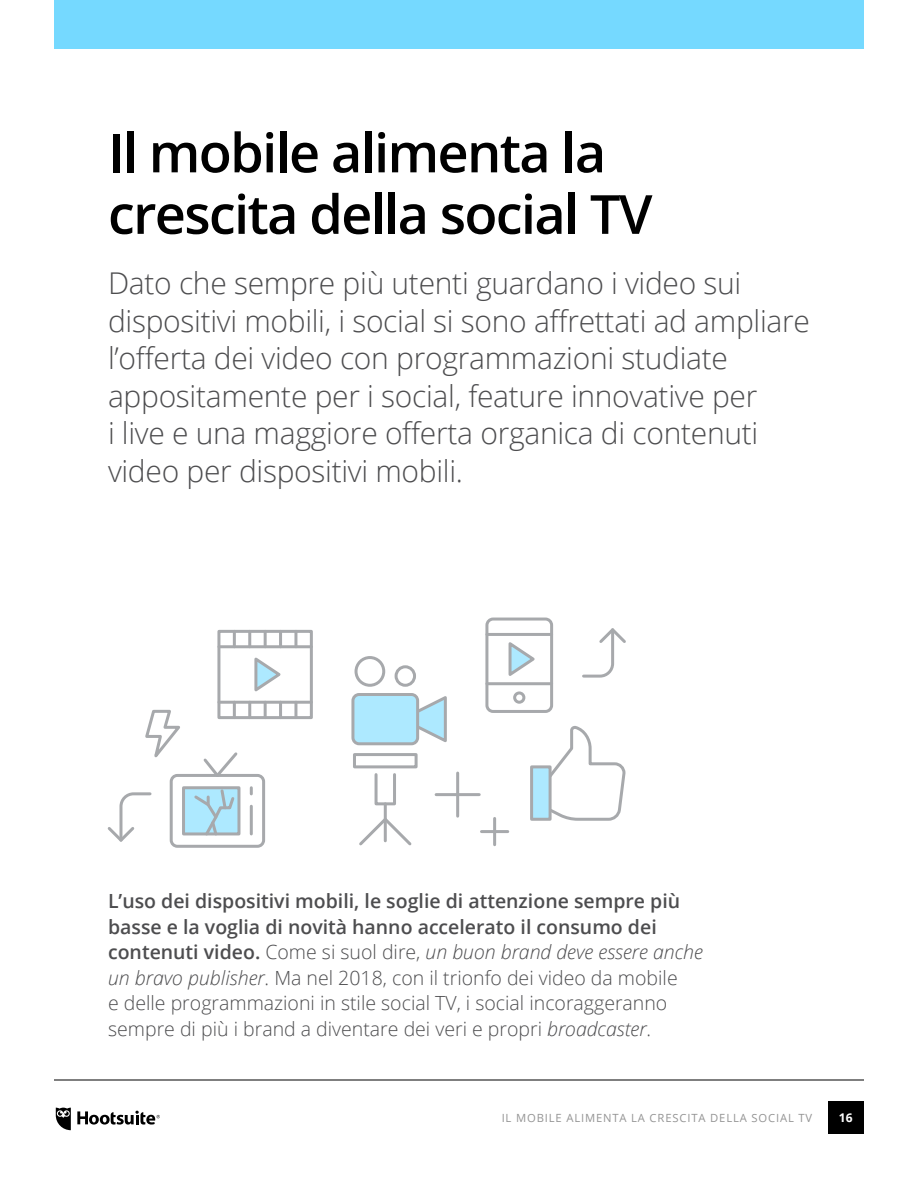
<style>
.page{position:relative;width:918px;height:1188px;background:#fff}
.page>*{position:absolute;margin:0;border:0;box-sizing:border-box;transform-origin:0 0}
.t1{font:600 54px/61.5px "Open Sans";letter-spacing:-.03em;color:#000}
.t2{font:300 30px/37.5px "Open Sans";letter-spacing:-.01em;color:#4d4d4f}
.t3{font:300 19.5px/25.5px "Open Sans";color:#4d4d4f}
.t4{font:700 12px "Open Sans";color:#fff}
.t5{font:11.25px "Open Sans";letter-spacing:.075em;color:#949494}
.s1{font-weight:600}
.s2{font-style:italic}
</style>
<div class="page">
<svg style="left:552px;top:726px;width:74px;height:95px"></svg>
<div style="left:530px;top:765px;width:22px;height:56px;background:#ade9ff;border:3px solid #a7a9ac"></div>
<svg style="left:415px;top:696px;width:32px;height:49px"></svg>
<div style="left:353px;top:695px;width:65px;height:49px;background:#ade9ff;border-radius:6px"></div>
<div style="left:351px;top:693px;width:68px;height:52px;border:3px solid #a7a9ac;border-radius:6px"></div>
<div style="left:355px;top:656px;width:30px;height:31px;border:3px solid #a7a9ac;border-radius:50%"></div>
<div style="left:395px;top:665px;width:21px;height:22px;border:3px solid #a7a9ac;border-radius:50%"></div>
<hr style="left:384px;top:804px;width:3px;height:37px;background:#a7a9ac">
<svg style="left:359px;top:815px;width:53px;height:31px"></svg>
<div style="left:353px;top:753px;width:65px;height:15px;border:3px solid #a7a9ac"></div>
<div style="left:375px;top:773px;width:21px;height:32px;border:3px solid #a7a9ac"></div>
<svg style="left:203px;top:752px;width:35px;height:22px"></svg>
<div style="left:170px;top:774px;width:95px;height:74px;border:3px solid #a7a9ac;border-radius:6px"></div>
<div style="left:182px;top:786px;width:58px;height:49px;background:#ade9ff;border:3px solid #a7a9ac"></div>
<svg style="left:250px;top:788px;width:3px;height:6px"></svg>
<hr style="left:250px;top:806px;width:3px;height:28px;background:#a7a9ac">
<svg style="left:192px;top:787px;width:45px;height:49px"></svg>
<div style="left:217px;top:630px;width:96px;height:89px;border:3px solid #a7a9ac"></div>
<hr style="left:219px;top:645px;width:92px;height:3px;background:#a7a9ac">
<hr style="left:219px;top:701px;width:92px;height:3px;background:#a7a9ac">
<hr style="left:264px;top:631px;width:3px;height:16px;background:#a7a9ac">
<hr style="left:264px;top:702px;width:3px;height:16px;background:#a7a9ac">
<hr style="left:294px;top:631px;width:3px;height:16px;background:#a7a9ac">
<hr style="left:279px;top:631px;width:3px;height:16px;background:#a7a9ac">
<hr style="left:248px;top:631px;width:3px;height:16px;background:#a7a9ac">
<hr style="left:233px;top:631px;width:3px;height:16px;background:#a7a9ac">
<hr style="left:294px;top:702px;width:3px;height:16px;background:#a7a9ac">
<hr style="left:279px;top:702px;width:3px;height:16px;background:#a7a9ac">
<hr style="left:248px;top:702px;width:3px;height:16px;background:#a7a9ac">
<hr style="left:233px;top:702px;width:3px;height:16px;background:#a7a9ac">
<svg style="left:254px;top:657px;width:27px;height:35px"></svg>
<hr style="left:456px;top:773px;width:3px;height:43px;background:#a7a9ac">
<hr style="left:436px;top:793px;width:43px;height:3px;background:#a7a9ac">
<hr style="left:493px;top:818px;width:3px;height:27px;background:#a7a9ac">
<hr style="left:481px;top:830px;width:27px;height:3px;background:#a7a9ac">
<div style="left:513px;top:691px;width:12px;height:13px;border:3px solid #a7a9ac;border-radius:50%"></div>
<hr style="left:487px;top:633px;width:65px;height:3px;background:#a7a9ac">
<hr style="left:487px;top:682px;width:65px;height:3px;background:#a7a9ac">
<div style="left:485px;top:618px;width:68px;height:95px;border:3px solid #a7a9ac;border-radius:6px"></div>
<svg style="left:508px;top:642px;width:27px;height:34px"></svg>
<svg style="left:145px;top:709px;width:35px;height:49px"></svg>
<svg style="left:107px;top:792px;width:45px;height:50px"></svg>
<svg style="left:582px;top:628px;width:44px;height:50px"></svg>
<div style="left:54px;top:0;width:810px;height:49px;background:#75d9ff"></div>
<hr style="left:54px;top:1080px;width:810px;height:1px;background:#000">
<svg style="left:56px;top:1108px;width:15px;height:22px"></svg>
<svg style="left:77px;top:1111px;width:83px;height:14px"></svg>
<div style="left:828px;top:1101px;width:36px;height:33px;background:#000"></div>
<h1 class="t1" style="left:108px;top:121px;width:546px">Il mobile alimenta la crescita della social TV</h1>
<p class="t2" style="left:108px;top:264px;width:704px">Dato che sempre più utenti guardano i video sui dispositivi mobili, i social si sono affrettati ad ampliare l’offerta dei video con programmazioni studiate appositamente per i social, feature innovative per<br>i live e una maggiore offerta organica di contenuti video per dispositivi mobili.</p>
<p class="t3" style="left:108px;top:888px;width:596px"><span class="s1">L’uso dei dispositivi mobili, le soglie di attenzione sempre più basse e la voglia di novità hanno accelerato il consumo dei contenuti video.</span> Come si suol dire, <span class="s2">un buon brand deve essere anche un bravo publisher</span>. Ma nel 2018, con il trionfo dei video da mobile<br>e delle programmazioni in stile social TV, i social incoraggeranno sempre di più i brand a diventare dei veri e propri <span class="s2">broadcaster</span>.</p>
<p class="t5" style="left:502px;top:1110px;width:12px">ILMOBIL</p>
<p class="t5" style="left:556px;top:1110px;width:27px">E ALIM</p>
<p class="t5" style="left:596px;top:1110px;width:159px">ENTA LA CRESCITA DELLA SO</p>
<p class="t5" style="left:768px;top:1110px;width:46px">CIAL TV</p>
<p class="t4" style="left:839px;top:1109px;width:15px">16</p>
</div>
